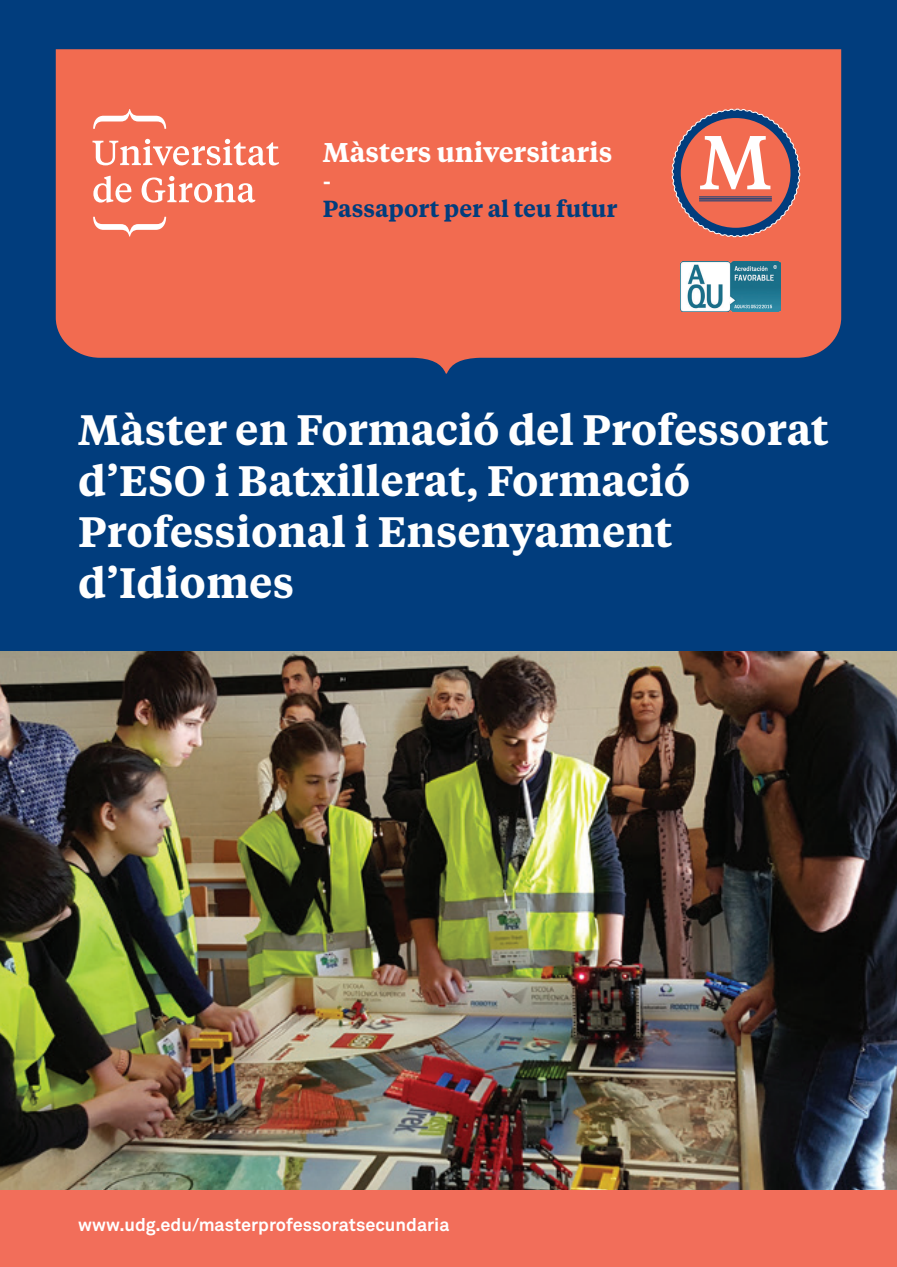
<style>
.page{position:relative;width:897px;height:1267px;background:#fff}
.page>*{position:absolute;margin:0;border:0;box-sizing:border-box;transform-origin:0 0}
.t1{font:500 75.9px "Tiempos Text";color:#fff}
.t2{font:600 42.3px/50.8px "Tiempos Text";color:#fff}
.t3{font:600 27px "Tiempos Text";color:#fff}
.t4{font:600 23.1px "Tiempos Text";color:#013d7d}
.t5{font:600 23.1px "Tiempos Text";color:#fff}
.t6{font:700 18px "Akkurat Pro";color:#fff}
</style>
<div class="page">
<div style="left:0;top:0;width:896px;height:1128px;background:#013d7d"></div>
<div style="left:0;top:1189px;width:896px;height:77px;background:#f26e5a"></div>
<div style="left:56px;top:49px;width:785px;height:324px;background:#f26b50"></div>
<svg style="left:671px;top:108px;width:129px;height:129px"></svg>
<div style="left:680px;top:118px;width:110px;height:110px;background:#f26b50;border-radius:50%"></div>
<hr style="left:699px;top:196px;width:72px;height:1px;background:#013d7d">
<hr style="left:699px;top:198px;width:72px;height:1px;background:#013d7d">
<hr style="left:699px;top:200px;width:72px;height:1px;background:#013d7d">
<svg style="left:92px;top:139px;width:187px;height:26px;background:#f69987"></svg>
<svg style="left:93px;top:176px;width:38px;height:26px"></svg>
<svg style="left:141px;top:176px;width:114px;height:26px;background:#f69a88"></svg>
<svg style="left:93px;top:109px;width:73px;height:20px"></svg>
<svg style="left:93px;top:217px;width:73px;height:19px"></svg>
<img style="left:0;top:651px;width:896px;height:538px">
<img style="left:680px;top:261px;width:100px;height:50px">
<p class="t3" style="left:323px;top:133px;width:291px">Màsters universitaris</p>
<p class="t5" style="left:323px;top:165px;width:10px">-</p>
<p class="t4" style="left:323px;top:193px;width:296px">Passaport per al teu futur</p>
<p class="t1" style="left:699px;top:110px;width:74px">M</p>
<p class="t2" style="left:78px;top:402px;width:751px">Màster en Formació del Professorat d’ESO i Batxillerat, Formació<br>Professional i Ensenyament d’Idiomes</p>
<p class="t6" style="left:78px;top:1213px;width:373px">www.udg.edu/masterprofessoratsecundaria</p>
</div>
